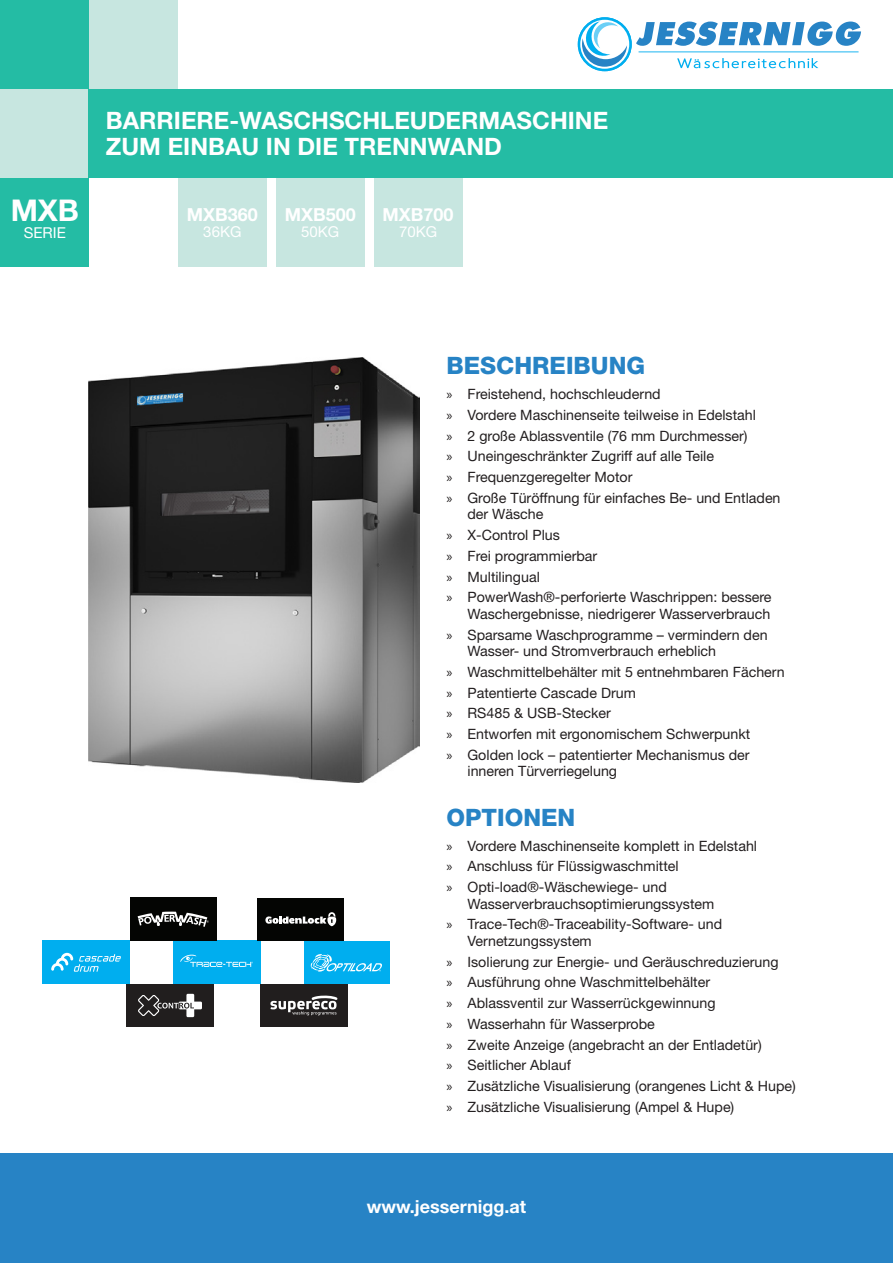
<style>
.page{position:relative;width:893px;height:1263px;background:#fff}
.page>*{position:absolute;margin:0;border:0;box-sizing:border-box;transform-origin:0 0}
.t1{font:700 30px "Helvetica Neue LT Std";color:#fff}
.t2{font:700 24px/25.8px "Helvetica Neue LT Std";color:#fff}
.t3{font:800 24px "Helvetica Neue";color:#2783c5}
.t4{font:700 18px "Helvetica Neue LT Std";color:#fff}
.t5{font:15px "Helvetica Neue LT Std";color:#fff}
.t6{font:14.25px/20.7px "Helvetica Neue";color:#231f20}
.s1{font-family:"Myriad Pro"}
</style>
<div class="page">
<div style="left:0;top:1153px;width:893px;height:110px;background:#2783c5"></div>
<svg style="left:636px;top:22px;width:225px;height:24px"></svg>
<svg style="left:677px;top:58px;width:141px;height:10px"></svg>
<hr style="left:639px;top:51px;width:219px;height:2px;background:#6bcff6">
<svg style="left:578px;top:17px;width:54px;height:54px"></svg>
<svg style="left:580px;top:20px;width:49px;height:49px"></svg>
<svg style="left:582px;top:20px;width:45px;height:47px"></svg>
<div style="left:0;top:0;width:89px;height:89px;background:#24bca4"></div>
<div style="left:89px;top:0;width:89px;height:89px;background:#c7e6e0"></div>
<div style="left:0;top:89px;width:89px;height:89px;background:#c7e6e0"></div>
<div style="left:178px;top:178px;width:89px;height:89px;background:#c7e6e0"></div>
<div style="left:276px;top:178px;width:89px;height:89px;background:#c7e6e0"></div>
<div style="left:374px;top:178px;width:88px;height:89px;background:#c7e6e0"></div>
<div style="left:89px;top:89px;width:804px;height:89px;background:#24bca4"></div>
<div style="left:173px;top:941px;width:87px;height:43px;background:#00aeef"></div>
<svg style="left:180px;top:954px;width:73px;height:13px"></svg>
<div style="left:43px;top:941px;width:87px;height:43px;background:#00aeef"></div>
<svg style="left:51px;top:953px;width:70px;height:19px"></svg>
<div style="left:126px;top:984px;width:88px;height:43px;background:#211e1e"></div>
<svg style="left:138px;top:994px;width:64px;height:23px"></svg>
<div style="left:130px;top:898px;width:87px;height:43px;background:#040503"></div>
<svg style="left:138px;top:911px;width:71px;height:16px"></svg>
<div style="left:260px;top:984px;width:88px;height:43px;background:#211e1e"></div>
<svg style="left:270px;top:995px;width:68px;height:20px"></svg>
<div style="left:257px;top:898px;width:87px;height:43px;background:#040503"></div>
<svg style="left:265px;top:912px;width:71px;height:14px"></svg>
<div style="left:304px;top:942px;width:85px;height:42px;background:#00aeef"></div>
<svg style="left:310px;top:954px;width:72px;height:17px"></svg>
<div style="left:0;top:178px;width:89px;height:89px;background:#24bca4"></div>
<img style="left:89px;top:357px;width:331px;height:426px">
<h1 class="t1" style="left:11px;top:192px;width:70px">MXB</h1>
<p class="t5" style="left:24px;top:223px;width:44px">SERIE</p>
<h2 class="t2" style="left:106px;top:107px;width:504px">BARRIERE-WASCHSCHLEUDERMASCHINE<br>ZUM EINBAU IN DIE TRENNWAND</h2>
<p class="t4" style="left:187px;top:203px;width:73px">MXB360</p>
<p class="t5" style="left:203px;top:223px;width:40px">36KG</p>
<p class="t4" style="left:285px;top:203px;width:73px">MXB500</p>
<p class="t5" style="left:301px;top:223px;width:40px">50KG</p>
<p class="t4" style="left:382px;top:203px;width:73px">MXB700</p>
<p class="t5" style="left:399px;top:223px;width:40px">70KG</p>
<h2 class="t3" style="left:446px;top:351px;width:200px">BESCHREIBUNG</h2>
<p class="t6" style="left:446px;top:383px;width:336px"><span class="s1">»</span> Freistehend, hochschleudernd<br><span class="s1">»</span> Vordere Maschinenseite teilweise in Edelstahl<br><span class="s1">»</span> 2 große Ablassventile (76 mm Durchmesser)<br><span class="s1">»</span> Uneingeschränkter Zugriff auf alle Teile<br><span class="s1">»</span> Frequenzgeregelter Motor<br><span class="s1">»</span> Große Türöffnung für einfaches Be- und Entladen</p>
<p class="t6" style="left:446px;top:504px;width:327px;text-indent:21px">der Wäsche<br><span class="s1">»</span> X-Control Plus<br><span class="s1">»</span> Frei programmierbar<br><span class="s1">»</span> Multilingual<br><span class="s1">»</span> PowerWash®-perforierte Waschrippen: bessere</p>
<p class="t6" style="left:446px;top:603px;width:325px;text-align:right">Waschergebnisse, niedrigerer Wasserverbrauch<br><span class="s1">»</span> Sparsame Waschprogramme – vermindern den</p>
<p class="t6" style="left:446px;top:640px;width:340px;text-indent:21px">Wasser- und Stromverbrauch erheblich<br><span class="s1">»</span> Waschmittelbehälter mit 5 entnehmbaren Fächern <span class="s1">»</span> Patentierte Cascade Drum<br><span class="s1">»</span> RS485 &amp; USB-Stecker<br><span class="s1">»</span> Entworfen mit ergonomischem Schwerpunkt<br><span class="s1">»</span> Golden lock – patentierter Mechanismus der</p>
<p class="t6" style="left:467px;top:761px;width:151px">inneren Türverriegelung</p>
<h2 class="t3" style="left:446px;top:803px;width:130px">OPTIONEN</h2>
<p class="t6" style="left:446px;top:835px;width:312px"><span class="s1">»</span> Vordere Maschinenseite komplett in Edelstahl <span class="s1">»</span> Anschluss für Flüssigwaschmittel<br><span class="s1">»</span> Opti-load®-Wäschewiege- und</p>
<p class="t6" style="left:446px;top:893px;width:277px;text-indent:21px">Wasserverbrauchsoptimierungssystem <span class="s1">»</span> Trace-Tech®-Traceability-Software- und</p>
<p class="t6" style="left:446px;top:930px;width:351px;text-indent:21px">Vernetzungssystem<br><span class="s1">»</span> Isolierung zur Energie- und Geräuschreduzierung<br><span class="s1">»</span> Ausführung ohne Waschmittelbehälter<br><span class="s1">»</span> Ablassventil zur Wasserrückgewinnung<br><span class="s1">»</span> Wasserhahn für Wasserprobe<br><span class="s1">»</span> Zweite Anzeige (angebracht an der Entladetür)<br><span class="s1">»</span> Seitlicher Ablauf<br><span class="s1">»</span> Zusätzliche Visualisierung (orangenes Licht &amp; Hupe) <span class="s1">»</span> Zusätzliche Visualisierung (Ampel &amp; Hupe)</p>
<p class="t4" style="left:367px;top:1195px;width:161px">www.jessernigg.at</p>
</div>
